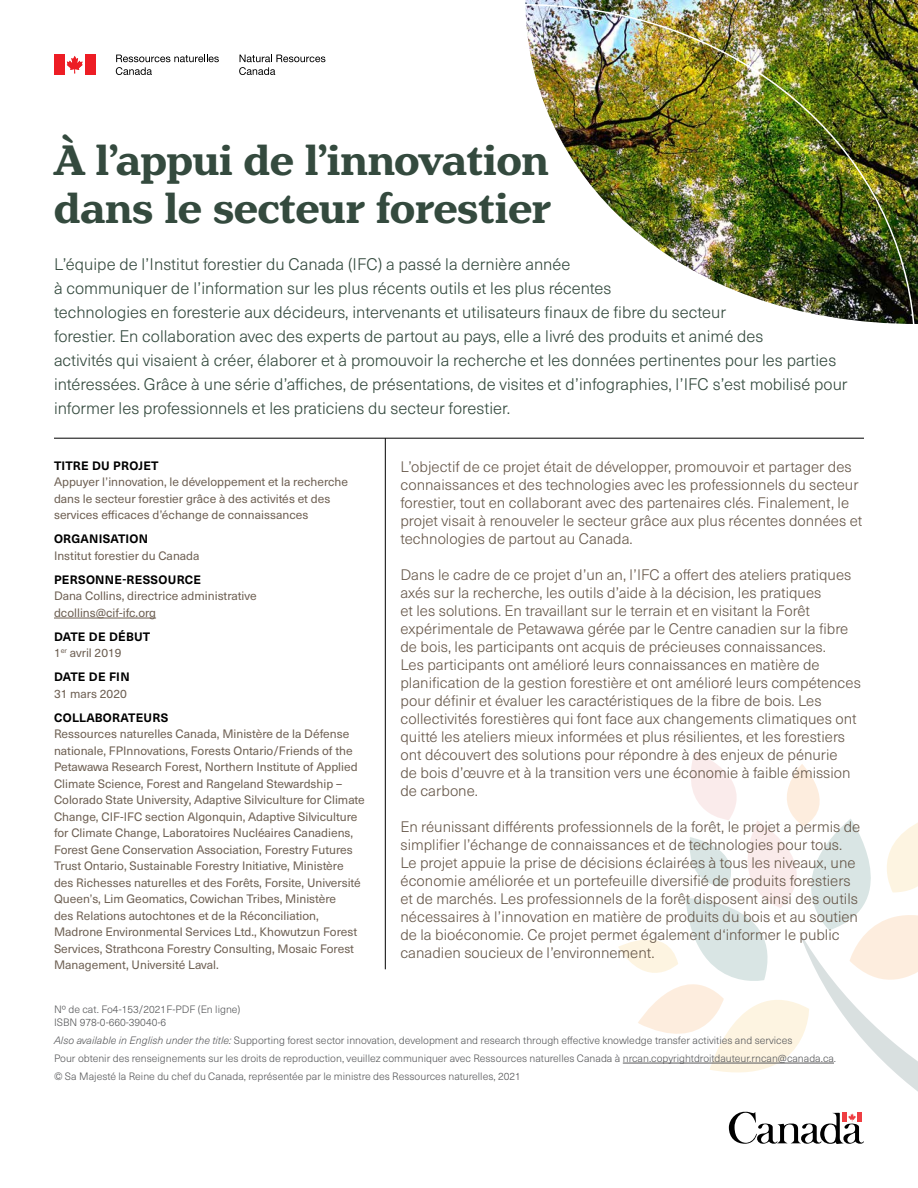
<style>
.page{position:relative;width:918px;height:1188px;background:#fff}
.page>*{position:absolute;margin:0;border:0;box-sizing:border-box;transform-origin:0 0}
.t1{font:700 45px/48px "Henriette";color:#344a3e}
.P_intro{font:300 16.5px/24px "Neue Haas Unica W1 G";color:#344a3e}
.P_summary{font:300 15px/18px "Neue Haas Unica W1 G";color:#665749}
.P_info{font:12px/16.5px "Neue Haas Unica W1 G";color:#6e6053}
.t2{font:700 12px "Neue Haas Unica W1 G";letter-spacing:.025em;color:#000}
.P_copyright{font:300 10.5px/13.5px "Neue Haas Unica W1 G";color:#58595b}
.s1{font-style:italic}
</style>
<div class="page">
<svg style="left:618px;top:752px;width:300px;height:392px"></svg>
<img style="left:525px;top:3px;width:391px;height:321px">
<div style="left:54px;top:54px;width:10px;height:21px;background:#ed1d24"></div>
<svg style="left:67px;top:56px;width:16px;height:17px"></svg>
<div style="left:85px;top:54px;width:11px;height:21px;background:#ed1d24"></div>
<svg style="left:116px;top:55px;width:103px;height:20px"></svg>
<svg style="left:239px;top:55px;width:86px;height:20px"></svg>
<hr style="left:54px;top:438px;width:810px;height:1px;background:#000">
<hr style="left:54px;top:618px;width:102px;height:1px;background:#6e6053">
<hr style="left:623px;top:1063px;width:211px;height:1px;background:#58595b">
<hr style="left:385px;top:438px;width:1px;height:531px;background:#000">
<h1 class="t1" style="left:54px;top:137px;width:498px">À l’appui de l’innovation dans le secteur forestier</h1>
<p class="P_intro" style="left:54px;top:251px;width:795px">L’équipe de l’Institut forestier du Canada (IFC) a passé la dernière année<br>à communiquer de l’information sur les plus récents outils et les plus récentes<br>technologies en foresterie aux décideurs, intervenants et utilisateurs finaux de fibre du secteur<br>forestier. En collaboration avec des experts de partout au pays, elle a livré des produits et animé des<br>activités qui visaient à créer, élaborer et à promouvoir la recherche et les données pertinentes pour les parties intéressées. Grâce à une série d’affiches, de présentations, de visites et d’infographies, l’IFC s’est mobilisé pour informer les professionnels et les praticiens du secteur forestier.</p>
<h2 class="t2" style="left:54px;top:456px;width:106px">TITRE DU PROJET</h2>
<p class="P_info" style="left:54px;top:473px;width:296px">Appuyer l’innovation, le développement et la recherche dans le secteur forestier grâce à des activités et des services efficaces d’échange de connaissances</p>
<h2 class="t2" style="left:54px;top:530px;width:96px">ORGANISATION</h2>
<p class="P_info" style="left:54px;top:547px;width:147px">Institut forestier du Canada</p>
<h2 class="t2" style="left:54px;top:570px;width:149px">PERSONNE-RESSOURCE</h2>
<p class="P_info" style="left:54px;top:587px;width:204px">Dana Collins, directrice administrative dcollins@cif-ifc.org</p>
<h2 class="t2" style="left:54px;top:627px;width:98px">DATE DE DÉBUT</h2>
<p class="P_info" style="left:54px;top:644px;width:69px">1<sup>er</sup> avril 2019</p>
<h2 class="t2" style="left:54px;top:668px;width:77px">DATE DE FIN</h2>
<p class="P_info" style="left:54px;top:685px;width:74px">31 mars 2020</p>
<h2 class="t2" style="left:54px;top:708px;width:116px">COLLABORATEURS</h2>
<p class="P_info" style="left:54px;top:725px;width:312px">Ressources naturelles Canada, Ministère de la Défense nationale, FPInnovations, Forests Ontario/Friends of the Petawawa Research Forest, Northern Institute of Applied Climate Science, Forest and Rangeland Stewardship – Colorado State University, Adaptive Silviculture for Climate Change, CIF-IFC section Algonquin, Adaptive Silviculture for Climate Change, Laboratoires Nucléaires Canadiens, Forest Gene Conservation Association, Forestry Futures Trust Ontario, Sustainable Forestry Initiative, Ministère des Richesses naturelles et des Forêts, Forsite, Université Queen’s, Lim Geomatics, Cowichan Tribes, Ministère<br>des Relations autochtones et de la Réconciliation, Madrone Environmental Services Ltd., Khowutzun Forest Services, Strathcona Forestry Consulting, Mosaic Forest Management, Université Laval.</p>
<p class="P_copyright" style="left:54px;top:1002px;width:188px">No de cat. Fo4-153/2021F-PDF (En ligne)<br>ISBN 978-0-660-39040-6</p>
<p class="P_copyright" style="left:54px;top:1033px;width:740px"><span class="s1">Also available in English under the title:</span> Supporting forest sector innovation, development and research through effective knowledge transfer activities and services</p>
<p class="P_copyright" style="left:54px;top:1051px;width:784px">Pour obtenir des renseignements sur les droits de reproduction, veuillez communiquer avec Ressources naturelles Canada à nrcan.copyrightdroitdauteur.rncan@canada.ca.</p>
<p class="P_copyright" style="left:54px;top:1069px;width:468px">© Sa Majesté la Reine du chef du Canada, représentée par le ministre des Ressources naturelles, 2021</p>
<p class="P_summary" style="left:400px;top:457px;width:463px">L’objectif de ce projet était de développer, promouvoir et partager des connaissances et des technologies avec les professionnels du secteur forestier, tout en collaborant avec des partenaires clés. Finalement, le projet visait à renouveler le secteur grâce aux plus récentes données et technologies de partout au Canada.</p>
<p class="P_summary" style="left:400px;top:565px;width:462px">Dans le cadre de ce projet d’un an, l’IFC a offert des ateliers pratiques axés sur la recherche, les outils d’aide à la décision, les pratiques<br>et les solutions. En travaillant sur le terrain et en visitant la Forêt expérimentale de Petawawa gérée par le Centre canadien sur la fibre de bois, les participants ont acquis de précieuses connaissances.<br>Les participants ont amélioré leurs connaissances en matière de planification de la gestion forestière et ont amélioré leurs compétences pour définir et évaluer les caractéristiques de la fibre de bois. Les collectivités forestières qui font face aux changements climatiques ont quitté les ateliers mieux informées et plus résilientes, et les forestiers ont découvert des solutions pour répondre à des enjeux de pénurie<br>de bois d’œuvre et à la transition vers une économie à faible émission de carbone.</p>
<p class="P_summary" style="left:400px;top:817px;width:461px">En réunissant différents professionnels de la forêt, le projet a permis de simplifier l’échange de connaissances et de technologies pour tous.<br>Le projet appuie la prise de décisions éclairées à tous les niveaux, une économie améliorée et un portefeuille diversifié de produits forestiers et de marchés. Les professionnels de la forêt disposent ainsi des outils nécessaires à l’innovation en matière de produits du bois et au soutien de la bioéconomie. Ce projet permet également d‘informer le public canadien soucieux de l’environnement.</p>
</div>
